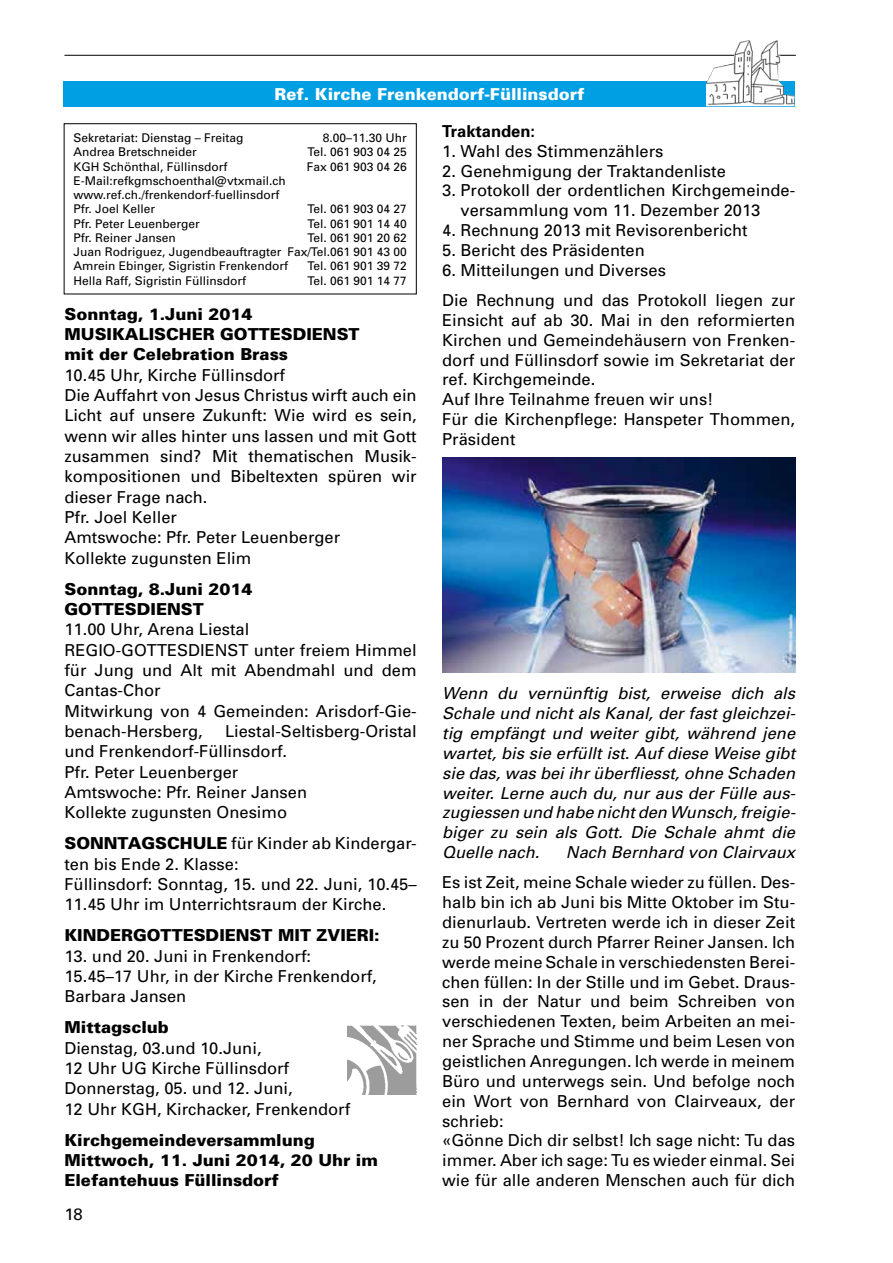
<style>
.page{position:relative;width:893px;height:1263px;background:#fff}
.page>*{position:absolute;margin:0;border:0;box-sizing:border-box;transform-origin:0 0}
.t1{font:16.5px/20.4px "Univers";color:#000}
.t2{font:italic 16.5px/19.8px "Univers";color:#000;text-align:justify}
.t3{font:900 16.5px/20.4px "Univers";color:#000}
.t4{font:900 16.5px "Univers";color:#fff}
.t5{font:700 16.5px "Univers";color:#000}
.t6{font:12px/14.2px "Univers";color:#000}
.s1{font-weight:900}
</style>
<div class="page">
<hr style="left:64px;top:55px;width:732px;height:1px;background:#000">
<img style="left:348px;top:1025px;width:69px;height:70px">
<div style="left:64px;top:123px;width:353px;height:171px;border:1px solid #000"></div>
<div style="left:64px;top:81px;width:731px;height:25px;background:#009ee3"></div>
<img style="left:706px;top:40px;width:88px;height:66px">
<img style="left:442px;top:458px;width:353px;height:214px">
<p class="t4" style="left:275px;top:83px;width:311px">Ref. Kirche Frenkendorf-Füllinsdorf</p>
<p class="t6" style="left:73px;top:130px;width:172px">Sekretariat: Dienstag – Freitag</p>
<p class="t6" style="left:323px;top:130px;width:86px">8.00–11.30 Uhr</p>
<p class="t6" style="left:73px;top:145px;width:125px">Andrea Bretschneider</p>
<p class="t6" style="left:307px;top:145px;width:101px">Tel. 061 903 04 25</p>
<p class="t6" style="left:73px;top:159px;width:156px">KGH Schönthal, Füllinsdorf</p>
<p class="t6" style="left:307px;top:159px;width:102px">Fax 061 903 04 26</p>
<p class="t6" style="left:73px;top:173px;width:214px">E-Mail:refkgmschoenthal@vtxmail.ch www.ref.ch./frenkendorf-fuellinsdorf<br>Pfr. Joel Keller</p>
<p class="t6" style="left:307px;top:202px;width:101px">Tel. 061 903 04 27</p>
<p class="t6" style="left:73px;top:216px;width:128px">Pfr. Peter Leuenberger</p>
<p class="t6" style="left:307px;top:216px;width:101px">Tel. 061 901 14 40</p>
<p class="t6" style="left:73px;top:230px;width:104px">Pfr. Reiner Jansen</p>
<p class="t6" style="left:73px;top:230px;width:335px;text-align:justify;text-indent:234px">Tel. 061 901 20 62<br>Juan Rodriguez, Jugendbeauftragter Fax/Tel.061 901 43 00<br>Amrein Ebinger, Sigristin Frenkendorf</p>
<p class="t6" style="left:307px;top:259px;width:101px">Tel. 061 901 39 72</p>
<p class="t6" style="left:73px;top:273px;width:174px">Hella Raff, Sigristin Füllinsdorf</p>
<p class="t6" style="left:307px;top:273px;width:101px">Tel. 061 901 14 77</p>
<p class="t3" style="left:64px;top:303px;width:297px">Sonntag, 1.Juni 2014<br>MUSIKALISCHER GOTTESDIENST mit der Celebration Brass</p>
<p class="t1" style="left:64px;top:364px;width:354px">10.45 Uhr, Kirche Füllinsdorf<br>Die Auffahrt von Jesus Christus wirft auch ein Licht auf unsere Zukunft: Wie wird es sein, wenn wir alles hinter uns lassen und mit Gott zusammen sind? Mit thematischen Musik&shy;kompositionen und Bibeltexten spüren wir dieser Frage nach.<br>Pfr. Joel Keller<br>Amtswoche: Pfr. Peter Leuenberger<br>Kollekte zugunsten Elim</p>
<p class="t3" style="left:64px;top:578px;width:189px">Sonntag, 8.Juni 2014<br>GOTTESDIENST</p>
<p class="t1" style="left:64px;top:619px;width:354px">11.00 Uhr, Arena Liestal<br>REGIO-GOTTESDIENST unter freiem Himmel für Jung und Alt mit Abendmahl und dem<br>Cantas-Chor<br>Mitwirkung von 4 Gemeinden: Arisdorf-Gie&shy;benach-Hersberg,</p>
<p class="t1" style="left:64px;top:721px;width:354px;text-indent:161px">Liestal-Seltisberg-Oristal und Frenkendorf-Füllinsdorf.<br>Pfr. Peter Leuenberger<br>Amtswoche: Pfr. Reiner Jansen<br>Kollekte zugunsten Onesimo</p>
<p class="t1" style="left:64px;top:833px;width:354px"><span class="s1">SONNTAGSCHULE</span> für Kinder ab Kindergar&shy;ten bis Ende 2. Klasse:<br>Füllinsdorf: Sonntag, 15. und 22. Juni, 10.45– 11.45 Uhr im Unterrichtsraum der Kirche.</p>
<p class="t3" style="left:64px;top:925px;width:317px">KINDERGOTTESDIENST MIT ZVIERI:</p>
<p class="t1" style="left:64px;top:945px;width:314px">13. und 20. Juni in Frenkendorf:<br>15.45–17 Uhr, in der Kirche Frenkendorf,<br>Barbara Jansen</p>
<p class="t3" style="left:64px;top:1017px;width:106px">Mittagsclub</p>
<p class="t1" style="left:64px;top:1037px;width:287px">Dienstag, 03.und 10.Juni,<br>12 Uhr UG Kirche Füllinsdorf<br>Donnerstag, 05. und 12. Juni,<br>12 Uhr KGH, Kirchacker, Frenkendorf</p>
<p class="t3" style="left:64px;top:1129px;width:315px">Kirchgemeindeversammlung<br>Mittwoch, 11. Juni 2014, 20 Uhr im<br>Elefantehuus Füllinsdorf</p>
<p class="t1" style="left:64px;top:1204px;width:20px">18</p>
<p class="t5" style="left:442px;top:120px;width:94px">Traktanden:</p>
<p class="t1" style="left:442px;top:140px;width:223px">1. Wahl des Stimmenzählers</p>
<p class="t1" style="left:442px;top:160px;width:285px">2. Genehmigung der Traktandenliste</p>
<p class="t1" style="left:461px;top:180px;width:336px;line-height:19.8px;text-indent:-18px">3. Protokoll der ordentlichen Kirchgemeinde&shy;versammlung vom 11. Dezember 2013</p>
<p class="t1" style="left:442px;top:220px;width:307px">4. Rechnung 2013 mit Revisorenbericht</p>
<p class="t1" style="left:442px;top:240px;width:204px">5. Bericht des Präsidenten</p>
<p class="t1" style="left:442px;top:255px;width:354px;line-height:30px">6. Mitteilungen und Diverses<br>Die Rechnung und das Protokoll liegen zur</p>
<p class="t1" style="left:442px;top:310px;width:354px;line-height:19.8px">Einsicht auf ab 30. Mai in den reformierten Kirchen und Gemeindehäusern von Frenken&shy;dorf und Füllinsdorf sowie im Sekretariat der ref. Kirchgemeinde.<br>Auf Ihre Teilnahme freuen wir uns!<br>Für die Kirchenpflege: Hanspeter Thommen, Präsident</p>
<p class="t2" style="left:442px;top:683px;width:355px">Wenn du vernünftig bist, erweise dich als Schale und nicht als Kanal, der fast gleichzei&shy;tig empfängt und weiter gibt, während jene wartet, bis sie erfüllt ist. Auf diese Weise gibt sie das, was bei ihr überfliesst, ohne Schaden weiter. Lerne auch du, nur aus der Fülle aus&shy;zugiessen und habe nicht den Wunsch, freigie&shy;biger zu sein als Gott. Die Schale ahmt die Quelle nach.</p>
<p class="t2" style="left:566px;top:842px;width:231px">Nach Bernhard von Clairvaux</p>
<p class="t1" style="left:442px;top:872px;width:354px;line-height:19.8px">Es ist Zeit, meine Schale wieder zu füllen. Des&shy;halb bin ich ab Juni bis Mitte Oktober im Stu&shy;dienurlaub. Vertreten werde ich in dieser Zeit zu 50 Prozent durch Pfarrer Reiner Jansen. Ich werde meine Schale in verschiedensten Berei&shy;chen füllen: In der Stille und im Gebet. Draus&shy;sen in der Natur und beim Schreiben von verschiedenen Texten, beim Arbeiten an mei&shy;ner Sprache und Stimme und beim Lesen von geistlichen Anregungen. Ich werde in meinem Büro und unterwegs sein. Und befolge noch ein Wort von Bernhard von Clairveaux, der schrieb:<br>«Gönne Dich dir selbst! Ich sage nicht: Tu das immer. Aber ich sage: Tu es wieder einmal. Sei wie für alle anderen Menschen auch für dich</p>
</div>
